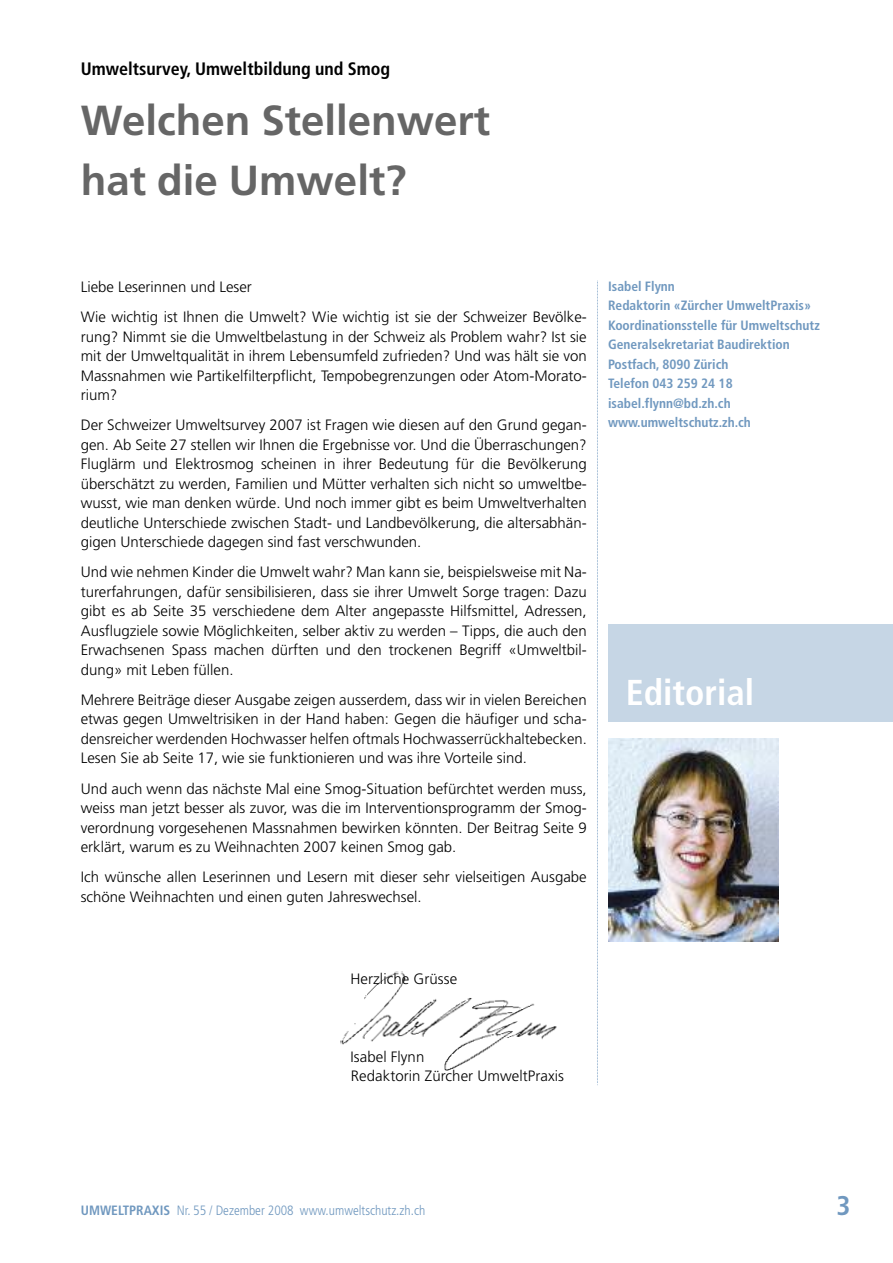
<style>
.page{position:relative;width:893px;height:1263px;background:#fff}
.page>*{position:absolute;margin:0;border:0;box-sizing:border-box;transform-origin:0 0}
.t1{font:700 42px/60px "Frutiger LT Std";color:#666}
.t2{font:700 condensed 36px "Frutiger LT Std";color:#fff}
.t3{font:700 condensed 27px "Frutiger LT Std";color:#7098bf}
.t4{font:700 condensed 18px "Frutiger LT Std";color:#000}
.t5{font:300 15px/19.5px "Frutiger LT Std";color:#000;text-align:justify}
.t6{font:700 condensed 13.5px/19.5px "Frutiger LT Std";color:#7098bf}
.t7{font:300 condensed 13.5px "Frutiger LT Std";color:#7098bf}
.s1{font-weight:700}
</style>
<div class="page">
<div style="left:608px;top:624px;width:285px;height:97px;background:#c6d6e5"></div>
<svg style="left:597px;top:281px;width:1px;height:804px"></svg>
<img style="left:608px;top:739px;width:170px;height:202px">
<img style="left:340px;top:971px;width:217px;height:100px">
<p class="t4" style="left:81px;top:62px;width:311px">Umweltsurvey, Umweltbildung und Smog</p>
<h1 class="t1" style="left:81px;top:94px;width:411px">Welchen Stellenwert hat die Umwelt?</h1>
<p class="t5" style="left:81px;top:273px;width:507px;line-height:30.2px">Liebe Leserinnen und Leser<br>Wie wichtig ist Ihnen die Umwelt? Wie wichtig ist sie der Schweizer Bevölke-</p>
<p class="t5" style="left:81px;top:328px;width:507px">rung? Nimmt sie die Umweltbelastung in der Schweiz als Problem wahr? Ist sie mit der Umweltqualität in ihrem Lebensumfeld zufrieden? Und was hält sie von Massnahmen wie Partikelfilterpflicht, Tempobegrenzungen oder Atom-Morato&shy;rium?</p>
<p class="t5" style="left:81px;top:416px;width:507px">Der Schweizer Umweltsurvey 2007 ist Fragen wie diesen auf den Grund gegan&shy;gen. Ab Seite 27 stellen wir Ihnen die Ergebnisse vor. Und die Überraschungen?<br>Fluglärm und Elektrosmog scheinen in ihrer Bedeutung für die Bevölkerung überschätzt zu werden, Familien und Mütter verhalten sich nicht so umweltbe&shy;wusst, wie man denken würde. Und noch immer gibt es beim Umweltverhalten deutliche Unterschiede zwischen Stadt- und Landbevölkerung, die altersabhän&shy;gigen Unterschiede dagegen sind fast verschwunden.</p>
<p class="t5" style="left:81px;top:563px;width:507px">Und wie nehmen Kinder die Umwelt wahr? Man kann sie, beispielsweise mit Na&shy;turerfahrungen, dafür sensibilisieren, dass sie ihrer Umwelt Sorge tragen: Dazu gibt es ab Seite 35 verschiedene dem Alter angepasste Hilfsmittel, Adressen, Ausflugziele sowie Möglichkeiten, selber aktiv zu werden – Tipps, die auch den Erwachsenen Spass machen dürften und den trockenen Begriff «Umweltbil&shy;dung» mit Leben füllen.</p>
<p class="t5" style="left:81px;top:691px;width:507px">Mehrere Beiträge dieser Ausgabe zeigen ausserdem, dass wir in vielen Bereichen etwas gegen Umweltrisiken in der Hand haben: Gegen die häufiger und scha&shy;densreicher werdenden Hochwasser helfen oftmals Hochwasserrückhaltebecken.<br>Lesen Sie ab Seite 17, wie sie funktionieren und was ihre Vorteile sind.</p>
<p class="t5" style="left:81px;top:780px;width:507px">Und auch wenn das nächste Mal eine Smog-Situation befürchtet werden muss, weiss man jetzt besser als zuvor, was die im Interventionsprogramm der Smog&shy;verordnung vorgesehenen Massnahmen bewirken könnten. Der Beitrag Seite 9 erklärt, warum es zu Weihnachten 2007 keinen Smog gab.</p>
<p class="t5" style="left:81px;top:868px;width:507px">Ich wünsche allen Leserinnen und Lesern mit dieser sehr vielseitigen Ausgabe schöne Weihnachten und einen guten Jahreswechsel.</p>
<p class="t6" style="left:608px;top:277px;width:213px">Isabel Flynn<br>Redaktorin «Zürcher UmweltPraxis»<br>Koordinationsstelle für Umweltschutz<br>Generalsekretariat Baudirektion<br>Postfach, 8090 Zürich<br>Telefon 043 259 24 18 isabel.flynn@bd.zh.ch www.umweltschutz.zh.ch</p>
<h2 class="t2" style="left:626px;top:678px;width:130px">Editorial</h2>
<p class="t5" style="left:350px;top:970px;width:108px">Herzliche Grüsse</p>
<p class="t5" style="left:350px;top:1048px;width:215px">Isabel Flynn<br>Redaktorin Zürcher UmweltPraxis</p>
<p class="t7" style="left:81px;top:1205px;width:346px"><span class="s1">UMWELTPRAXIS</span> Nr. 55 / Dezember 2008 www.umweltschutz.zh.ch</p>
<h3 class="t3" style="left:836px;top:1195px;width:16px">3</h3>
</div>
